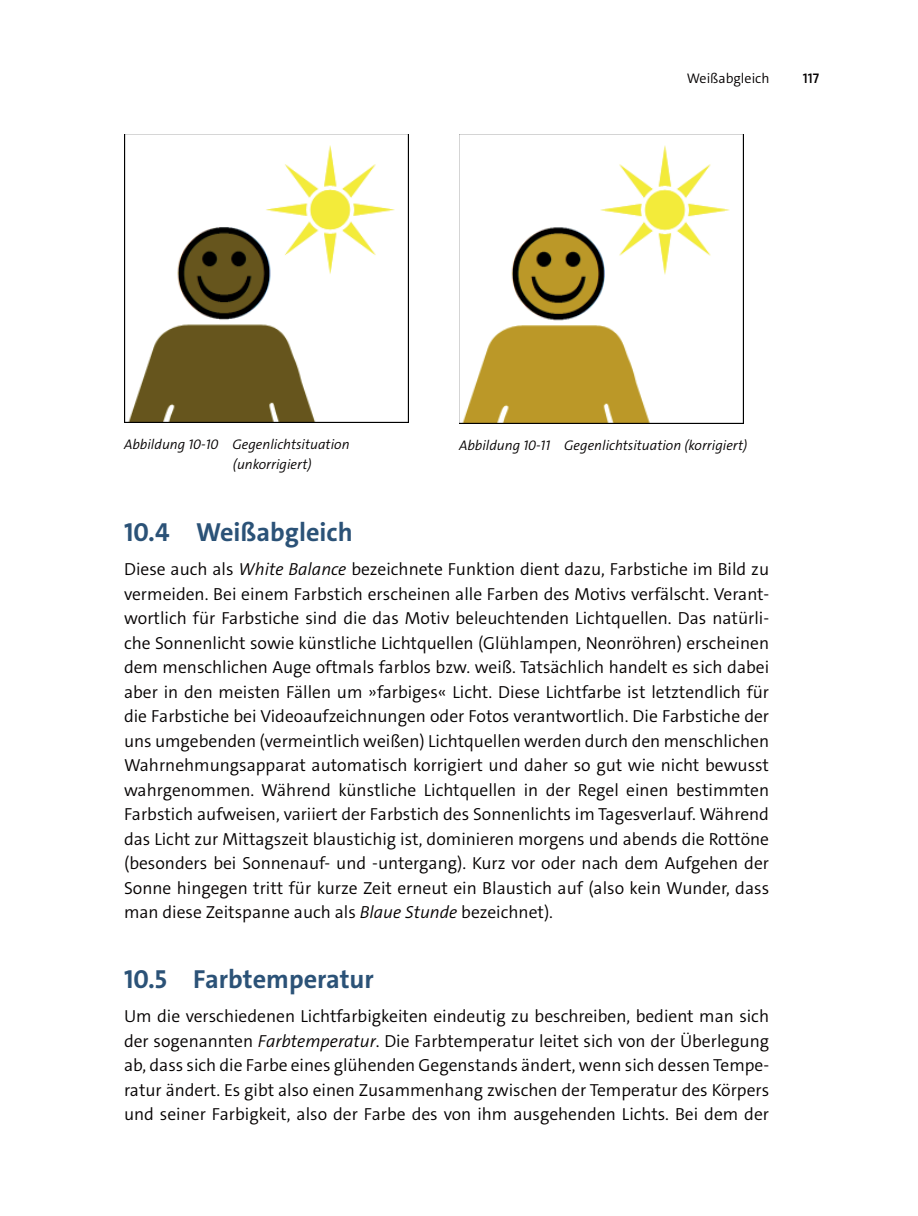
<style>
.page{position:relative;width:918px;height:1216px;background:#fff}
.page>*{position:absolute;margin:0;border:0;box-sizing:border-box;transform-origin:0 0}
.t1{font:700 26.25px "The Sans C4 s";color:#2b5277}
.t2{font:300 17.5px/24.5px "The Sans C4 s";color:#040000;text-align:justify}
.t3{font:italic 300 14px/19.2px "The Sans C4 s";color:#040000}
.t4{font:300 14px "The Sans C4 s";color:#040000}
.t5{font:600 14px "The Sans C4 s";color:#040000}
.s1{font-style:italic}
</style>
<div class="page">
<img style="left:124px;top:134px;width:284px;height:288px">
<img style="left:459px;top:134px;width:285px;height:289px">
<p class="t4" style="left:687px;top:73px;width:84px">Weißabgleich</p>
<p class="t5" style="left:803px;top:70px;width:18px">117</p>
<p class="t3" style="left:233px;top:436px;width:118px;text-indent:-109px">Abbildung 10-10 Gegenlichtsituation (unkorrigiert)</p>
<p class="t3" style="left:459px;top:437px;width:290px">Abbildung 10-11 Gegenlichtsituation (korrigiert)</p>
<h1 class="t1" style="left:124px;top:521px;width:230px">10.4 Weißabgleich</h1>
<p class="t2" style="left:124px;top:558px;width:646px">Diese auch als <span class="s1">White Balance</span> bezeichnete Funktion dient dazu, Farbstiche im Bild zu vermeiden. Bei einem Farbstich erscheinen alle Farben des Motivs verfälscht. Verant&shy;wortlich für Farbstiche sind die das Motiv beleuchtenden Lichtquellen. Das natürli&shy;che Sonnenlicht sowie künstliche Lichtquellen (Glühlampen, Neonröhren) erscheinen dem menschlichen Auge oftmals farblos bzw. weiß. Tatsächlich handelt es sich dabei aber in den meisten Fällen um »farbiges« Licht. Diese Lichtfarbe ist letztendlich für die Farbstiche bei Videoaufzeichnungen oder Fotos verantwortlich. Die Farbstiche der uns umgebenden (vermeintlich weißen) Lichtquellen werden durch den menschlichen Wahrnehmungsapparat automatisch korrigiert und daher so gut wie nicht bewusst wahrgenommen. Während künstliche Lichtquellen in der Regel einen bestimmten Farbstich aufweisen, variiert der Farbstich des Sonnenlichts im Tagesverlauf. Während das Licht zur Mittagszeit blaustichig ist, dominieren morgens und abends die Rottöne (besonders bei Sonnenauf- und -untergang). Kurz vor oder nach dem Aufgehen der Sonne hingegen tritt für kurze Zeit erneut ein Blaustich auf (also kein Wunder, dass man diese Zeitspanne auch als <span class="s1">Blaue Stunde</span> bezeichnet).</p>
<h1 class="t1" style="left:124px;top:968px;width:251px">10.5 Farbtemperatur</h1>
<p class="t2" style="left:124px;top:1005px;width:647px">Um die verschiedenen Lichtfarbigkeiten eindeutig zu beschreiben, bedient man sich der sogenannten <span class="s1">Farbtemperatur</span>. Die Farbtemperatur leitet sich von der Überlegung ab, dass sich die Farbe eines glühenden Gegenstands ändert, wenn sich dessen Tempe&shy;ratur ändert. Es gibt also einen Zusammenhang zwischen der Temperatur des Körpers und seiner Farbigkeit, also der Farbe des von ihm ausgehenden Lichts. Bei dem der</p>
</div>
